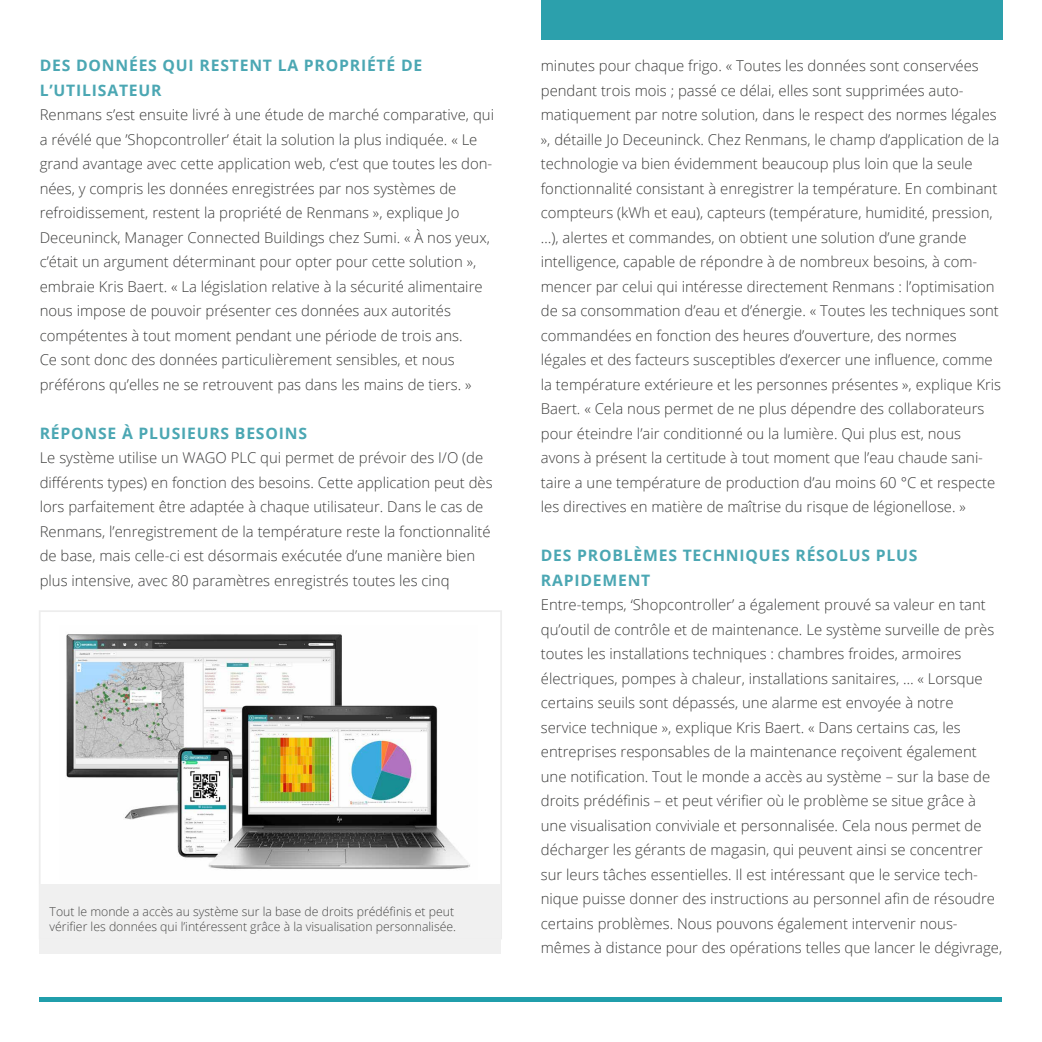
<style>
.page{position:relative;width:1042px;height:1042px;background:#fff}
.page>*{position:absolute;margin:0;border:0;box-sizing:border-box;transform-origin:0 0}
.t1{font:700 15.75px/24.5px "Open Sans";letter-spacing:.05em;color:#4ba7b3}
.t2{font:300 14.88px/24.5px "Open Sans";color:#3c3c3b}
.t3{font:300 12.25px/14.7px "Open Sans";color:#3c3c3b}
</style>
<div class="page">
<div style="left:40px;top:997px;width:962px;height:5px;background:#209eab"></div>
<div style="left:541px;top:0;width:461px;height:40px;background:#2ca0ac"></div>
<img style="left:66px;top:634px;width:404px;height:235px">
<div style="left:39px;top:610px;width:463px;height:329px;border:2px solid #ededed"></div>
<div style="left:40px;top:884px;width:461px;height:69px;background:#f0f0f0"></div>
<p class="t1" style="left:40px;top:53px;width:384px">DES DONNÉES QUI RESTENT LA PROPRIÉTÉ DE<br>L’UTILISATEUR</p>
<p class="t2" style="left:40px;top:102px;width:456px">Renmans s’est ensuite livré à une étude de marché comparative, qui a révélé que ’Shopcontroller’ était la solution la plus indiquée. « Le grand avantage avec cette application web, c’est que toutes les don-- nées, y compris les données enregistrées par nos systèmes de refroidissement, restent la propriété de Renmans », explique Jo Deceuninck, Manager Connected Buildings chez Sumi. « À nos yeux, c’était un argument déterminant pour opter pour cette solution », embraie Kris Baert. « La législation relative à la sécurité alimentaire nous impose de pouvoir présenter ces données aux autorités compétentes à tout moment pendant une période de trois ans.<br>Ce sont donc des données particulièrement sensibles, et nous préférons qu’elles ne se retrouvent pas dans les mains de tiers. »</p>
<p class="t1" style="left:40px;top:420px;width:269px">RÉPONSE À PLUSIEURS BESOINS</p>
<p class="t2" style="left:40px;top:445px;width:454px">Le système utilise un WAGO PLC qui permet de prévoir des I/O (de différents types) en fonction des besoins. Cette application peut dès lors parfaitement être adaptée à chaque utilisateur. Dans le cas de Renmans, l’enregistrement de la température reste la fonctionnalité de base, mais celle-ci est désormais exécutée d’une manière bien plus intensive, avec 80 paramètres enregistrés toutes les cinq</p>
<p class="t3" style="left:50px;top:904px;width:408px">Tout le monde a accès au système sur la base de droits prédéfinis et peut vérifier les données qui l’intéressent grâce à la visualisation personnalisée.</p>
<p class="t2" style="left:541px;top:53px;width:462px">minutes pour chaque frigo. « Toutes les données sont conservées pendant trois mois ; passé ce délai, elles sont supprimées auto&shy;matiquement par notre solution, dans le respect des normes légales », détaille Jo Deceuninck. Chez Renmans, le champ d’application de la technologie va bien évidemment beaucoup plus loin que la seule fonctionnalité consistant à enregistrer la température. En combinant compteurs (kWh et eau), capteurs (température, humidité, pression, …), alertes et commandes, on obtient une solution d’une grande intelligence, capable de répondre à de nombreux besoins, à com&shy;mencer par celui qui intéresse directement Renmans : l’optimisation de sa consommation d’eau et d’énergie. « Toutes les techniques sont commandées en fonction des heures d’ouverture, des normes légales et des facteurs susceptibles d’exercer une influence, comme la température extérieure et les personnes présentes », explique Kris Baert. « Cela nous permet de ne plus dépendre des collaborateurs pour éteindre l’air conditionné ou la lumière. Qui plus est, nous avons à présent la certitude à tout moment que l’eau chaude sani&shy;taire a une température de production d’au moins 60 °C et respecte les directives en matière de maîtrise du risque de légionellose. »</p>
<p class="t1" style="left:541px;top:543px;width:378px">DES PROBLÈMES TECHNIQUES RÉSOLUS PLUS<br>RAPIDEMENT</p>
<p class="t2" style="left:541px;top:592px;width:463px">Entre-temps, ‘Shopcontroller’ a également prouvé sa valeur en tant qu’outil de contrôle et de maintenance. Le système surveille de près toutes les installations techniques : chambres froides, armoires électriques, pompes à chaleur, installations sanitaires, … « Lorsque certains seuils sont dépassés, une alarme est envoyée à notre service technique », explique Kris Baert. « Dans certains cas, les entreprises responsables de la maintenance reçoivent également une notification. Tout le monde a accès au système – sur la base de droits prédéfinis – et peut vérifier où le problème se situe grâce à une visualisation conviviale et personnalisée. Cela nous permet de décharger les gérants de magasin, qui peuvent ainsi se concentrer sur leurs tâches essentielles. Il est intéressant que le service tech&shy;nique puisse donner des instructions au personnel afin de résoudre certains problèmes. Nous pouvons également intervenir nous&shy;mêmes à distance pour des opérations telles que lancer le dégivrage,</p>
</div>
